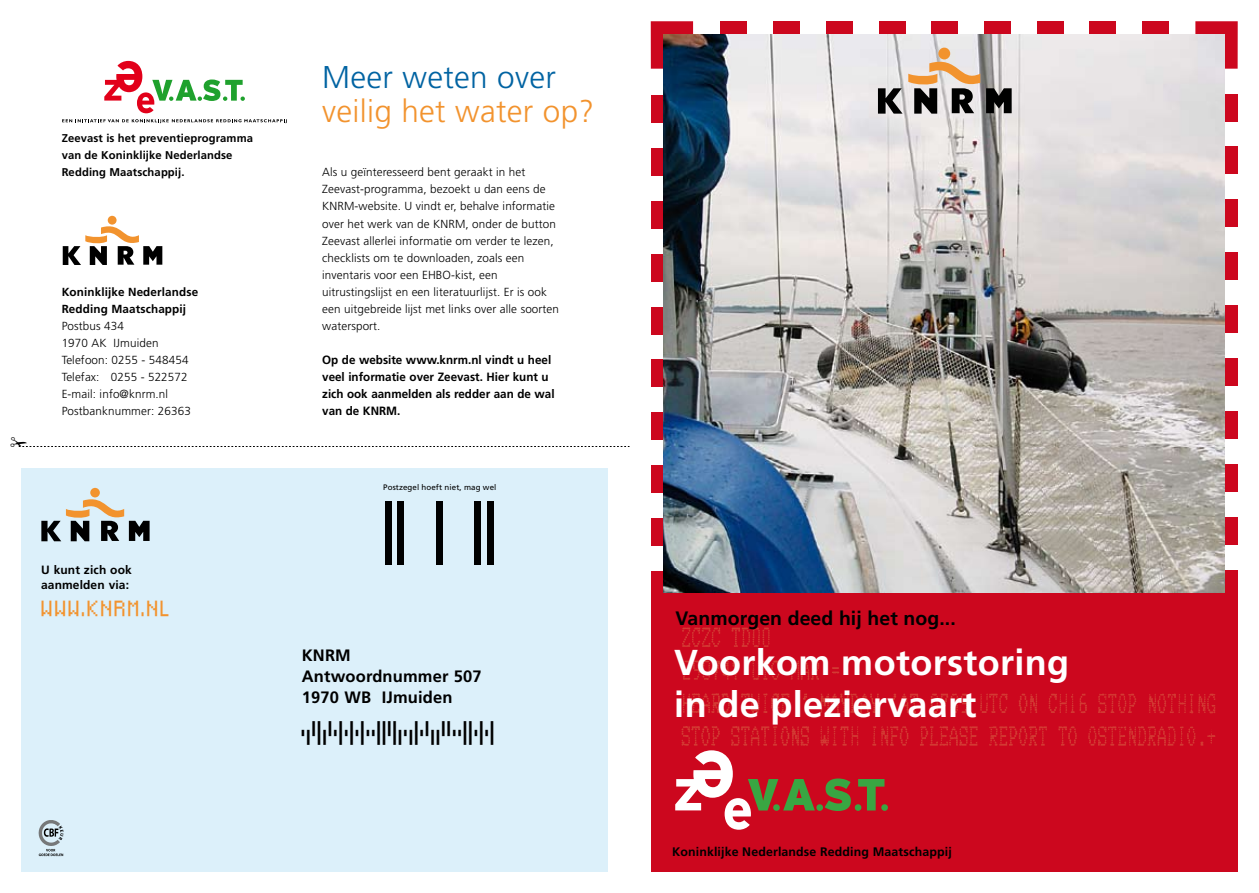
<style>
.page{position:relative;width:1259px;height:893px;background:#fff}
.page>*{position:absolute;margin:0;border:0;box-sizing:border-box;transform-origin:0 0}
.t1{font:700 36px/42px "Frutiger";letter-spacing:.01em;color:#fff}
.t2{font:300 31.5px "Frutiger";letter-spacing:.01em;color:#f2932e}
.t3{font:300 31.5px "Frutiger";letter-spacing:.01em;color:#0063a2}
.t4{font:25.5px "KNRM";letter-spacing:-.24em;color:#f2932e}
.t5{font:700 19.35px "Frutiger";letter-spacing:.005em;color:#000}
.t6{font:700 16.5px/21px "Frutiger";letter-spacing:.01em;color:#000}
.t7{font:700 12.3px "Frutiger";letter-spacing:.01em;color:#000}
.t8{font:700 12px/17px "Frutiger";color:#000}
.t9{font:300 11.7px/17px "Frutiger";letter-spacing:.01em;color:#000}
.t10{font:700 11.7px/17px "Frutiger";letter-spacing:.01em;color:#000}
.t11{font:700 11.25px/17px "Frutiger";letter-spacing:.01em;color:#000}
.t12{font:7.95px "Frutiger";letter-spacing:.01em;color:#000}
</style>
<div class="page">
<div style="left:720px;top:21px;width:27px;height:27px;background:#cc071e"></div>
<div style="left:773px;top:21px;width:27px;height:27px;background:#cc071e"></div>
<div style="left:826px;top:21px;width:27px;height:27px;background:#cc071e"></div>
<div style="left:878px;top:21px;width:27px;height:27px;background:#cc071e"></div>
<div style="left:931px;top:21px;width:27px;height:27px;background:#cc071e"></div>
<div style="left:984px;top:21px;width:27px;height:27px;background:#cc071e"></div>
<div style="left:1036px;top:21px;width:27px;height:27px;background:#cc071e"></div>
<div style="left:1089px;top:21px;width:27px;height:27px;background:#cc071e"></div>
<div style="left:1142px;top:21px;width:26px;height:27px;background:#cc071e"></div>
<div style="left:651px;top:95px;width:26px;height:27px;background:#cc071e"></div>
<div style="left:651px;top:148px;width:26px;height:27px;background:#cc071e"></div>
<div style="left:651px;top:201px;width:26px;height:27px;background:#cc071e"></div>
<div style="left:651px;top:254px;width:26px;height:27px;background:#cc071e"></div>
<div style="left:651px;top:307px;width:26px;height:27px;background:#cc071e"></div>
<div style="left:651px;top:360px;width:26px;height:27px;background:#cc071e"></div>
<div style="left:651px;top:413px;width:26px;height:27px;background:#cc071e"></div>
<div style="left:651px;top:466px;width:26px;height:27px;background:#cc071e"></div>
<div style="left:651px;top:519px;width:26px;height:27px;background:#cc071e"></div>
<div style="left:651px;top:571px;width:26px;height:28px;background:#cc071e"></div>
<div style="left:1210px;top:94px;width:27px;height:27px;background:#cc071e"></div>
<div style="left:1210px;top:147px;width:27px;height:27px;background:#cc071e"></div>
<div style="left:1210px;top:200px;width:27px;height:27px;background:#cc071e"></div>
<div style="left:1210px;top:253px;width:27px;height:27px;background:#cc071e"></div>
<div style="left:1210px;top:306px;width:27px;height:27px;background:#cc071e"></div>
<div style="left:1210px;top:359px;width:27px;height:27px;background:#cc071e"></div>
<div style="left:1210px;top:411px;width:27px;height:27px;background:#cc071e"></div>
<div style="left:1210px;top:464px;width:27px;height:27px;background:#cc071e"></div>
<div style="left:1210px;top:517px;width:27px;height:27px;background:#cc071e"></div>
<div style="left:1210px;top:570px;width:27px;height:27px;background:#cc071e"></div>
<svg style="left:651px;top:21px;width:42px;height:48px"></svg>
<svg style="left:1195px;top:21px;width:42px;height:48px"></svg>
<div style="left:651px;top:591px;width:586px;height:281px;background:#cc071e"></div>
<svg style="left:675px;top:752px;width:140px;height:78px"></svg>
<div style="left:816px;top:804px;width:7px;height:7px;background:#39a642;border-radius:50%"></div>
<svg style="left:824px;top:778px;width:27px;height:33px"></svg>
<div style="left:854px;top:804px;width:7px;height:7px;background:#39a642;border-radius:50%"></div>
<svg style="left:858px;top:779px;width:26px;height:31px"></svg>
<div style="left:881px;top:804px;width:7px;height:7px;background:#39a642;border-radius:50%"></div>
<img style="left:681px;top:627px;width:535px;height:125px">
<img style="left:663px;top:34px;width:562px;height:558px">
<div style="left:21px;top:468px;width:587px;height:404px;background:#dcf0fa"></div>
<svg style="left:38px;top:820px;width:26px;height:36px"></svg>
<div style="left:436px;top:501px;width:6px;height:64px;background:#000"></div>
<div style="left:398px;top:501px;width:6px;height:64px;background:#000"></div>
<div style="left:385px;top:501px;width:6px;height:64px;background:#000"></div>
<div style="left:474px;top:501px;width:7px;height:64px;background:#000"></div>
<div style="left:487px;top:501px;width:6px;height:64px;background:#000"></div>
<div style="left:90px;top:488px;width:10px;height:9px;background:#f2932e;border-radius:50%"></div>
<svg style="left:41px;top:494px;width:109px;height:47px"></svg>
<svg style="left:878px;top:88px;width:24px;height:26px"></svg>
<svg style="left:986px;top:88px;width:25px;height:25px"></svg>
<div style="left:938px;top:48px;width:12px;height:11px;background:#f2932e;border-radius:50%"></div>
<svg style="left:908px;top:55px;width:72px;height:59px;background:#b7a594"></svg>
<svg style="left:104px;top:61px;width:141px;height:52px"></svg>
<svg style="left:62px;top:119px;width:225px;height:4px"></svg>
<div style="left:108px;top:216px;width:9px;height:9px;background:#f2932e;border-radius:50%"></div>
<svg style="left:63px;top:221px;width:99px;height:44px"></svg>
<svg style="left:18px;top:446px;width:611px;height:1px"></svg>
<p class="t11" style="left:62px;top:130px;width:193px">Zeevast is het preventieprogramma van de Koninklijke Nederlandse<br>Redding Maatschappij.</p>
<p class="t10" style="left:62px;top:283px;width:138px">Koninklijke Nederlandse<br>Redding Maatschappij</p>
<p class="t9" style="left:62px;top:317px;width:131px">Postbus 434<br>1970 AK IJmuiden<br>Telefoon: 0255 - 548454<br>Telefax: 0255 - 522572<br>E-mail: info@knrm.nl<br>Postbanknummer: 26363</p>
<p class="t8" style="left:41px;top:562px;width:92px;line-height:15px">U kunt zich ook aanmelden via:</p>
<h3 class="t4" style="left:38px;top:597px;width:138px">WWW.KNRM.NL</h3>
<h2 class="t3" style="left:322px;top:59px;width:235px">Meer weten over</h2>
<h2 class="t2" style="left:322px;top:94px;width:274px">veilig het water op?</h2>
<p class="t9" style="left:322px;top:164px;width:238px">Als u geïnteresseerd bent geraakt in het Zeevast-programma, bezoekt u dan eens de KNRM-website. U vindt er, behalve informatie over het werk van de KNRM, onder de button Zeevast allerlei informatie om verder te lezen, checklists om te downloaden, zoals een inventaris voor een EHBO-kist, een uitrustingslijst en een literatuurlijst. Er is ook een uitgebreide lijst met links over alle soorten watersport.</p>
<p class="t8" style="left:322px;top:351px;width:234px">Op de website www.knrm.nl vindt u heel veel informatie over Zeevast. Hier kunt u zich ook aanmelden als redder aan de wal van de KNRM.</p>
<p class="t12" style="left:383px;top:483px;width:115px">Postzegel hoeft niet, mag wel</p>
<h3 class="t6" style="left:302px;top:645px;width:181px">KNRM<br>Antwoordnummer 507<br>1970 WB IJmuiden</h3>
<h3 class="t5" style="left:675px;top:607px;width:282px">Vanmorgen deed hij het nog...</h3>
<h1 class="t1" style="left:674px;top:642px;width:396px">Voorkom motorstoring in de pleziervaart</h1>
<p class="t7" style="left:672px;top:845px;width:281px">Koninklijke Nederlandse Redding Maatschappij</p>
</div>
